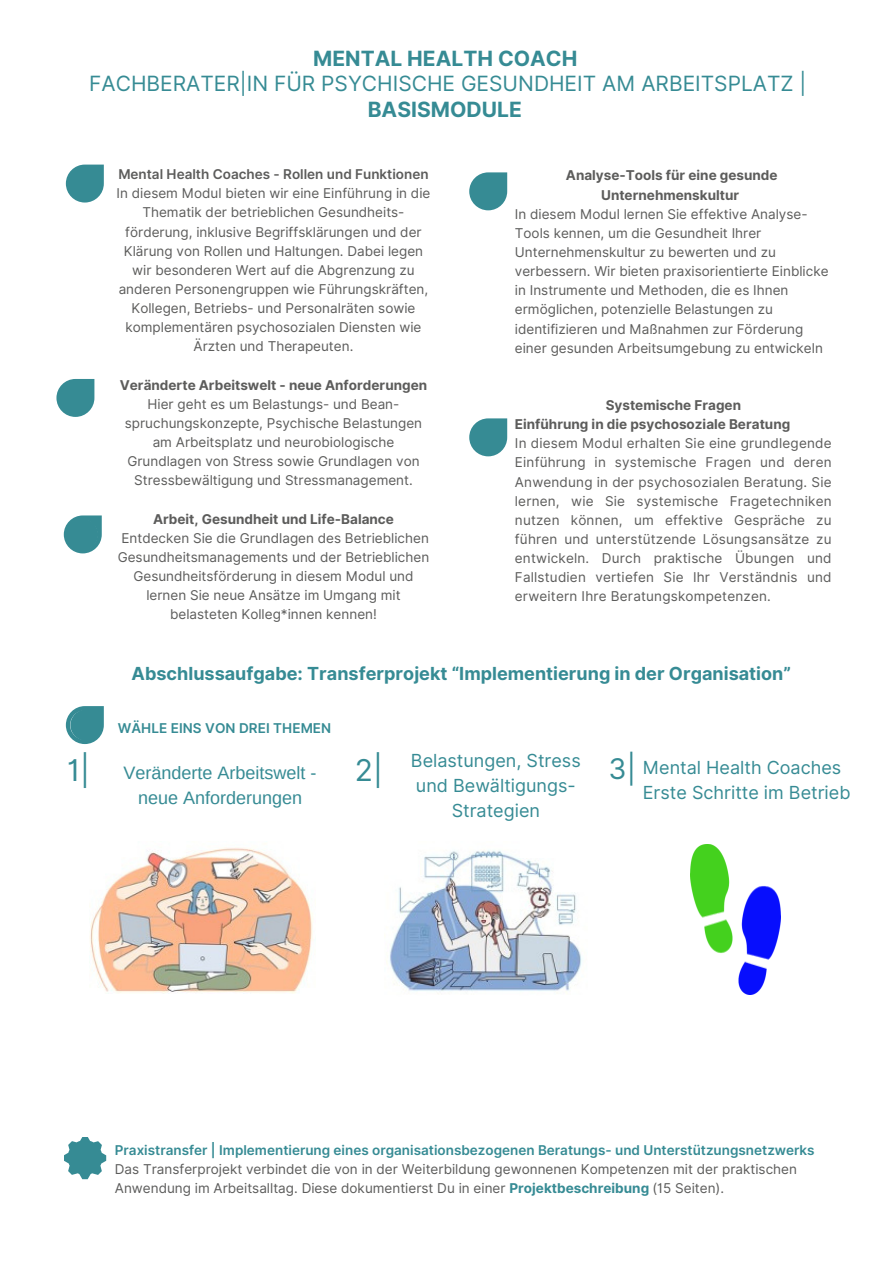
<style>
.page{position:relative;width:894px;height:1264px;background:#fff}
.page>*{position:absolute;margin:0;border:0;box-sizing:border-box;transform-origin:0 0}
.t1{font:30px "Inter";color:#368b94}
.t2{font:28.35px "Inter";color:#368b94}
.t3{font:21px/25.8px "Inter";color:#368b94;text-align:center}
.t4{font:18px/24.8px "Inter";color:#368b94;text-align:center}
.t5{font:700 18px "Inter";color:#368b94}
.t6{font:18px/24.8px "Arimo";color:#368b94;text-align:center}
.t7{font:13.5px/19.2px "Inter";color:#5c5c5b;text-align:center}
.t8{font:700 13.5px/19.2px "Inter";color:#5c5c5b;text-align:center}
.t9{font:600 13.5px "Inter";letter-spacing:.005em;color:#368b94}
.s1{font-weight:700}
.s2{font-weight:600}
.s3{font-weight:600;color:#368b94}
.s4{font-weight:700;color:#368b94}
</style>
<div class="page">
<svg style="left:64px;top:1137px;width:42px;height:42px"></svg>
<div style="left:69px;top:1142px;width:31px;height:32px;background:#368b94"></div>
<svg style="left:56px;top:379px;width:39px;height:38px"></svg>
<div style="left:60px;top:382px;width:31px;height:31px;background:#368b94"></div>
<svg style="left:63px;top:515px;width:39px;height:39px"></svg>
<div style="left:67px;top:519px;width:31px;height:31px;background:#368b94"></div>
<svg style="left:65px;top:164px;width:39px;height:39px"></svg>
<div style="left:68px;top:165px;width:35px;height:35px;background:#368b94"></div>
<svg style="left:65px;top:706px;width:39px;height:39px"></svg>
<div style="left:70px;top:709px;width:31px;height:31px;background:#368b94"></div>
<svg style="left:469px;top:172px;width:39px;height:39px"></svg>
<div style="left:472px;top:176px;width:31px;height:31px;background:#368b94"></div>
<svg style="left:469px;top:418px;width:39px;height:39px"></svg>
<div style="left:472px;top:422px;width:31px;height:31px;background:#368b94"></div>
<img style="left:89px;top:847px;width:224px;height:146px">
<img style="left:386px;top:850px;width:196px;height:144px">
<img style="left:690px;top:844px;width:89px;height:150px">
<h3 class="t3" style="left:89px;top:45px;width:718px"><span class="s1">MENTAL HEALTH COACH<br></span>FACHBERATER|IN FÜR PSYCHISCHE GESUNDHEIT AM ARBEITSPLATZ |<br><span class="s1">BASISMODULE</span></h3>
<p class="t7" style="left:117px;top:165px;width:315px"><span class="s2">Mental Health Coaches - Rollen und Funktionen </span>In diesem Modul bieten wir eine Einführung in die Thematik der betrieblichen Gesundheits&shy;förderung, inklusive Begriffsklärungen und der Klärung von Rollen und Haltungen. Dabei legen wir besonderen Wert auf die Abgrenzung zu anderen Personengruppen wie Führungskräften, Kollegen, Betriebs- und Personalräten sowie komplementären psychosozialen Diensten wie Ärzten und Therapeuten.</p>
<p class="t7" style="left:120px;top:375px;width:309px"><span class="s1">Veränderte Arbeitswelt - neue Anforderungen </span>Hier geht es um Belastungs- und Bean&shy;spruchungskonzepte, Psychische Belastungen am Arbeitsplatz und neurobiologische</p>
<p class="t7" style="left:127px;top:451px;width:294px">Grundlagen von Stress sowie Grundlagen von<br>Stressbewältigung und Stressmanagement.</p>
<p class="t8" style="left:153px;top:509px;width:242px">Arbeit, Gesundheit und Life-Balance</p>
<p class="t7" style="left:118px;top:528px;width:313px">Entdecken Sie die Grundlagen des Betrieblichen Gesundheitsmanagements und der Betrieblichen Gesundheitsförderung in diesem Modul und lernen Sie neue Ansätze im Umgang mit belasteten Kolleg*innen kennen!</p>
<p class="t8" style="left:565px;top:166px;width:213px">Analyse-Tools für eine gesunde<br>Unternehmenskultur</p>
<p class="t7" style="left:514px;top:204px;width:315px;text-align:left">In diesem Modul lernen Sie effektive Analyse-Tools kennen, um die Gesundheit Ihrer Unternehmenskultur zu bewerten und zu verbessern. Wir bieten praxisorientierte Einblicke in Instrumente und Methoden, die es Ihnen ermöglichen, potenzielle Belastungen zu identifizieren und Maßnahmen zur Förderung einer gesunden Arbeitsumgebung zu entwickeln</p>
<p class="t8" style="left:605px;top:395px;width:137px">Systemische Fragen</p>
<p class="t8" style="left:514px;top:415px;width:277px">Einführung in die psychosoziale Beratung</p>
<p class="t7" style="left:514px;top:434px;width:318px;text-align:justify">In diesem Modul erhalten Sie eine grundlegende Einführung in systemische Fragen und deren Anwendung in der psychosozialen Beratung. Sie lernen, wie Sie systemische Fragetechniken nutzen können, um effektive Gespräche zu führen und unterstützende Lösungsansätze zu entwickeln. Durch praktische Übungen und Fallstudien vertiefen Sie Ihr Verständnis und erweitern Ihre Beratungskompetenzen.</p>
<h1 class="t5" style="left:132px;top:663px;width:660px">Abschlussaufgabe: Transferprojekt “Implementierung in der Organisation”</h1>
<p class="t9" style="left:118px;top:719px;width:215px">WÄHLE EINS VON DREI THEMEN</p>
<h5 class="t1" style="left:67px;top:751px;width:25px">1|</h5>
<h4 class="t1" style="left:355px;top:751px;width:29px">2|</h4>
<h4 class="t2" style="left:608px;top:752px;width:29px">3|</h4>
<p class="t6" style="left:123px;top:760px;width:194px">Veränderte Arbeitswelt - neue Anforderungen</p>
<p class="t4" style="left:411px;top:748px;width:171px">Belastungen, Stress und Bewältigungs-<br>Strategien</p>
<h1 class="t4" style="left:642px;top:755px;width:209px;text-align:left">Mental Health Coaches<br>Erste Schritte im Betrieb</h1>
<p class="t7" style="left:115px;top:1140px;width:701px;text-align:left"><span class="s3">Praxistransfer | Implementierung eines organisationsbezogenen Beratungs- und Unterstützungsnetzwerks<br></span>Das Transferprojekt verbindet die von in der Weiterbildung gewonnenen Kompetenzen mit der praktischen<br>Anwendung im Arbeitsalltag. Diese dokumentierst Du in einer <span class="s4">Projektbeschreibung</span> (15 Seiten).</p>
</div>
